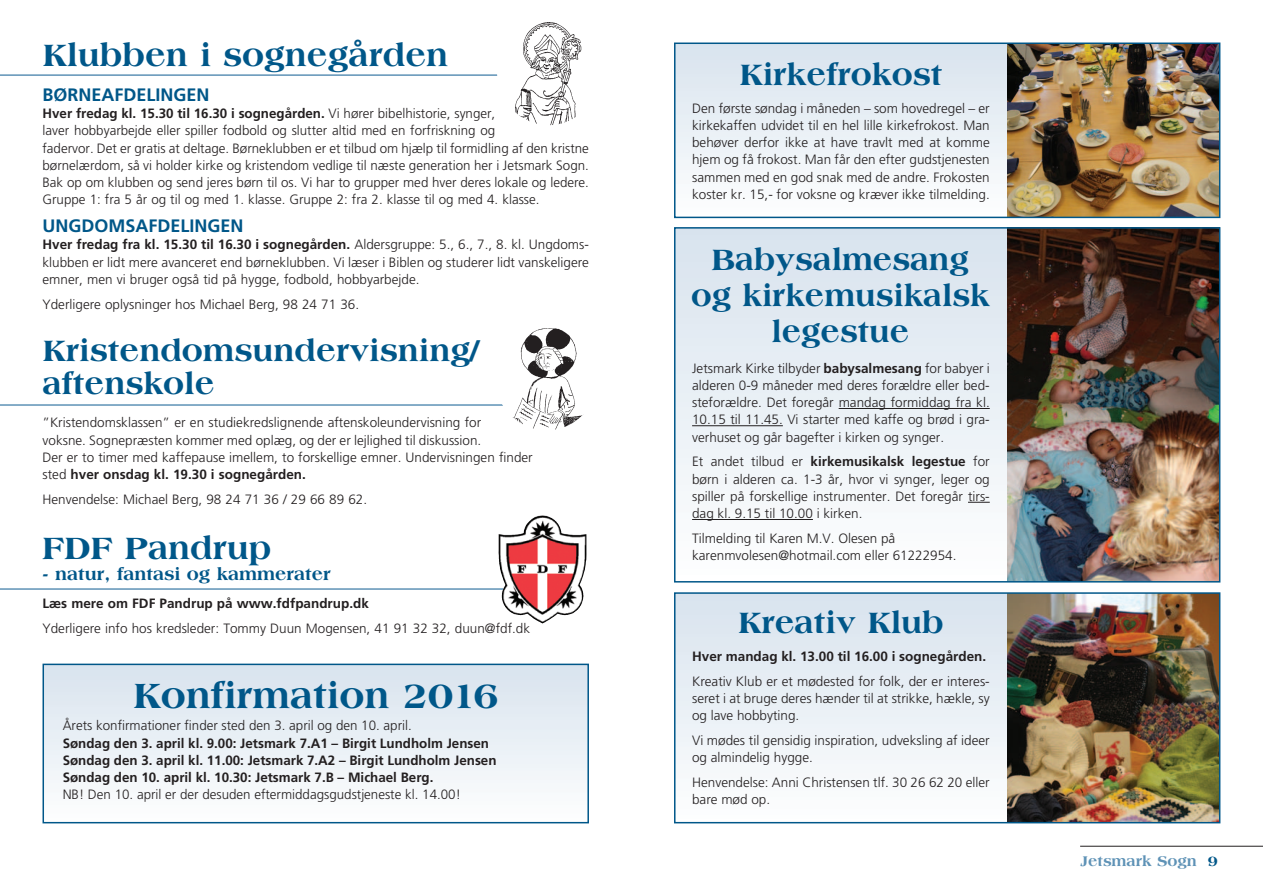
<style>
.page{position:relative;width:1263px;height:893px;background:#fff}
.page>*{position:absolute;margin:0;border:0;box-sizing:border-box;transform-origin:0 0}
.t1{font:800 37.5px "Americana";color:#005789}
.t2{font:800 33px "Americana";color:#005789}
.t3{font:800 31.5px/36px "Americana";color:#005789}
.t4{font:700 18px "Frutiger";color:#005789}
.t5{font:800 18px "Americana";color:#005789}
.t6{font:800 15px "Americana";color:#5e92b6}
.t7{font:300 13.5px/17.2px "Frutiger";color:#231f20}
.t8{font:700 13.5px/17.2px "Frutiger";color:#231f20}
.s1{font-weight:700}
.s2{color:#005789}
</style>
<div class="page">
<hr style="left:0;top:588px;width:567px;height:2px;background:#5e92b6">
<img style="left:498px;top:516px;width:77px;height:107px">
<hr style="left:0;top:74px;width:589px;height:2px;background:#5e92b6">
<div style="left:497px;top:15px;width:103px;height:110px;background:#fff;border-radius:50%"></div>
<img style="left:515px;top:22px;width:67px;height:103px">
<hr style="left:0;top:404px;width:589px;height:2px;background:#5e92b6">
<img style="left:495px;top:328px;width:94px;height:102px">
<hr style="left:1080px;top:846px;width:183px;height:1px;background:#231f20">
<div style="left:675px;top:43px;width:545px;height:174px;background:linear-gradient(to bottom,#d7e2ec,#fdfdfd)"></div>
<img style="left:1008px;top:46px;width:209px;height:169px">
<div style="left:674px;top:43px;width:546px;height:175px;border:2px solid #005789"></div>
<div style="left:675px;top:593px;width:545px;height:230px;background:linear-gradient(to bottom,#d7e2ed,#fcfdfd)"></div>
<img style="left:1008px;top:595px;width:209px;height:225px">
<div style="left:674px;top:592px;width:546px;height:231px;border:2px solid #005789"></div>
<div style="left:675px;top:228px;width:545px;height:354px;background:linear-gradient(to bottom,#d8e3ee,#fdfefe)"></div>
<img style="left:1007px;top:230px;width:210px;height:350px">
<div style="left:674px;top:227px;width:546px;height:356px;border:2px solid #005789"></div>
<hr style="left:839px;top:408px;width:151px;height:1px;background:#231f20">
<hr style="left:692px;top:425px;width:91px;height:1px;background:#231f20">
<svg style="left:968px;top:502px;width:22px;height:1px"></svg>
<hr style="left:692px;top:519px;width:121px;height:1px;background:#231f20">
<div style="left:43px;top:664px;width:545px;height:159px;background:linear-gradient(to bottom,#d8e3ee,#fdfefe)"></div>
<div style="left:43px;top:664px;width:546px;height:159px;border:2px solid #005789"></div>
<h2 class="t2" style="left:43px;top:35px;width:407px">Klubben i sognegården</h2>
<h3 class="t4" style="left:43px;top:84px;width:169px">BØRNEAFDELINGEN</h3>
<p class="t7" style="left:43px;top:105px;width:548px"><span class="s1">Hver fredag kl. 15.30 til 16.30 i sognegården.</span> Vi hører bibelhistorie, synger,<br>laver hobbyarbejde eller spiller fodbold og slutter altid med en forfriskning og<br>fadervor. Det er gratis at deltage. Børneklubben er et tilbud om hjælp til formidling af den kristne børnelærdom, så vi holder kirke og kristendom vedlige til næste generation her i Jetsmark Sogn.<br>Bak op om klubben og send jeres børn til os. Vi har to grupper med hver deres lokale og ledere.<br>Gruppe 1: fra 5 år og til og med 1. klasse. Gruppe 2: fra 2. klasse til og med 4. klasse.</p>
<h3 class="t4" style="left:43px;top:215px;width:202px">UNGDOMSAFDELINGEN</h3>
<p class="t7" style="left:43px;top:236px;width:548px;text-align:justify"><span class="s1">Hver fredag fra kl. 15.30 til 16.30 i sognegården.</span> Aldersgruppe: 5., 6., 7., 8. kl. Ungdoms&shy;klubben er lidt mere avanceret end børneklubben. Vi læser i Biblen og studerer lidt vanskeligere emner, men vi bruger også tid på hygge, fodbold, hobbyarbejde.</p>
<p class="t7" style="left:43px;top:295px;width:318px">Yderligere oplysninger hos Michael Berg, 98 24 71 36.</p>
<h3 class="t3" style="left:43px;top:334px;width:438px;line-height:33px">Kristendomsundervisning/ aftenskole</h3>
<p class="t7" style="left:43px;top:414px;width:492px">”Kristendomsklassen” er en studiekredslignende aftenskoleundervisning for<br>voksne. Sognepræsten kommer med oplæg, og der er lejlighed til diskussion.<br>Der er to timer med kaffepause imellem, to forskellige emner. Undervisningen finder sted <span class="s1">hver onsdag kl. 19.30 i sognegården.</span></p>
<p class="t7" style="left:43px;top:491px;width:326px">Henvendelse: Michael Berg, 98 24 71 36 / 29 66 89 62.</p>
<h2 class="t2" style="left:43px;top:528px;width:231px">FDF Pandrup</h2>
<h3 class="t5" style="left:43px;top:564px;width:290px">- natur, fantasi og kammerater</h3>
<p class="t8" style="left:43px;top:595px;width:328px">Læs mere om FDF Pandrup på www.fdfpandrup.dk</p>
<p class="t7" style="left:43px;top:620px;width:489px">Yderligere info hos kredsleder: Tommy Duun Mogensen, 41 91 32 32, duun@fdf.dk</p>
<h1 class="t1" style="left:133px;top:673px;width:367px">Konfirmation 2016</h1>
<p class="t7" style="left:63px;top:717px;width:351px">Årets konfirmationer finder sted den 3. april og den 10. april.</p>
<p class="t8" style="left:63px;top:734px;width:435px">Søndag den 3. april kl. 9.00: Jetsmark 7.A1 – Birgit Lundholm Jensen<br>Søndag den 3. april kl. 11.00: Jetsmark 7.A2 – Birgit Lundholm Jensen<br>Søndag den 10. april kl. 10.30: Jetsmark 7.B – Michael Berg.</p>
<p class="t7" style="left:63px;top:786px;width:400px">NB! Den 10. april er der desuden eftermiddagsgudstjeneste kl. 14.00!</p>
<h3 class="t3" style="left:739px;top:56px;width:205px">Kirkefrokost</h3>
<p class="t7" style="left:692px;top:99px;width:299px;text-align:justify">Den første søndag i måneden – som hovedregel – er kirkekaffen udvidet til en hel lille kirke frokost. Man behøver derfor ikke at have travlt med at komme hjem og få frokost. Man får den efter gudstjenesten sammen med en god snak med de andre. Frokosten koster kr. 15,- for voksne og kræver ikke tilmelding.</p>
<h3 class="t3" style="left:691px;top:241px;width:300px;text-align:center">Babysalmesang og kirkemusikalsk legestue</h3>
<p class="t7" style="left:692px;top:359px;width:299px;text-align:justify">Jetsmark Kirke tilbyder <span class="s1">babysalmesang</span> for babyer i alderen 0-9 måneder med deres forældre eller bed&shy;steforældre. Det foregår mandag formiddag fra kl.<br>10.15 til 11.45. Vi starter med kaffe og brød i gra&shy;verhuset og går bagefter i kirken og synger.</p>
<p class="t7" style="left:692px;top:453px;width:299px;text-align:justify">Et andet tilbud er <span class="s1">kirkemusikalsk legestue</span> for børn i alderen ca. 1-3 år, hvor vi synger, leger og spiller på forskellige instrumenter. Det foregår tirs&shy;dag kl. 9.15 til 10.00 i kirken.</p>
<p class="t7" style="left:692px;top:530px;width:266px">Tilmelding til Karen M.V. Olesen på karenmvolesen@hotmail.com eller 61222954.</p>
<h3 class="t3" style="left:738px;top:604px;width:207px">Kreativ Klub</h3>
<p class="t8" style="left:692px;top:647px;width:296px">Hver mandag kl. 13.00 til 16.00 i sognegården.</p>
<p class="t7" style="left:692px;top:672px;width:299px;text-align:justify">Kreativ Klub er et mødested for folk, der er interes&shy;seret i at bruge deres hænder til at strikke, hækle, sy og lave hobbyting.</p>
<p class="t7" style="left:692px;top:732px;width:299px">Vi mødes til gensidig inspiration, udveksling af ideer og almindelig hygge.</p>
<p class="t7" style="left:692px;top:774px;width:299px">Henvendelse: Anni Christensen tlf. 30 26 62 20 eller bare mød op.</p>
<p class="t6" style="left:1080px;top:852px;width:139px">Jetsmark Sogn <span class="s2">9</span></p>
</div>
